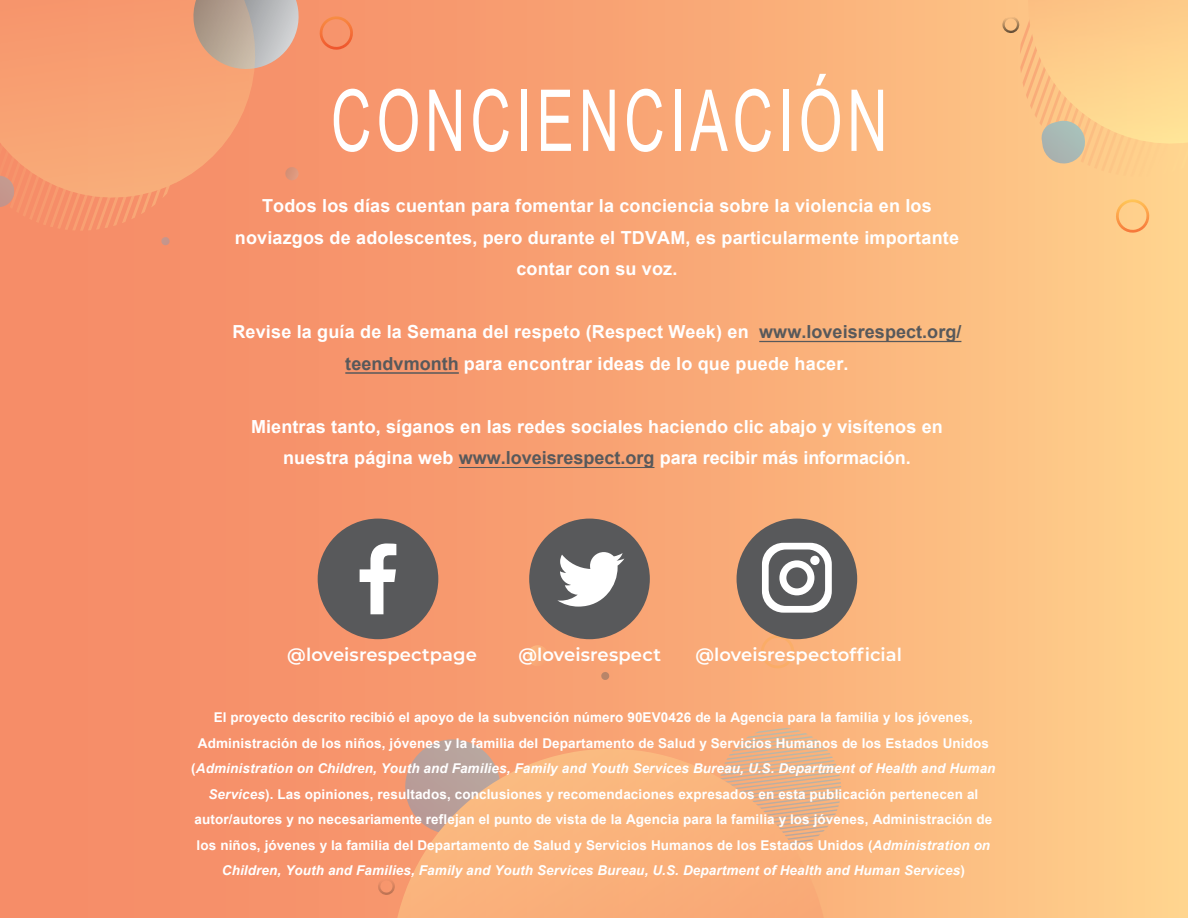
<style>
.page{position:relative;width:1188px;height:918px;background:#fff}
.page>*{position:absolute;margin:0;border:0;box-sizing:border-box;transform-origin:0 0}
.t1{font:85.5px "Arial Narrow";letter-spacing:.07em;color:#fff;scale:.8 1}
.t2{font:700 18px/31.5px "Arial";letter-spacing:.01em;color:#fff;text-align:center}
.t3{font:600 18px "Montserrat";letter-spacing:.005em;color:#fff}
.t4{font:700 13.5px/25.5px "Arial";letter-spacing:.01em;color:#fff;text-align:center}
.s1{color:#58595b}
.s2{font-style:italic}
</style>
<div class="page">
<div style="left:0;top:0;width:1188px;height:918px;background:linear-gradient(to right,#f48262,#fecc89)"></div>
<svg style="left:719px;top:728px;width:122px;height:6px"></svg>
<svg style="left:377px;top:734px;width:467px;height:184px;background:#f1ad7e"></svg>
<svg style="left:527px;top:645px;width:22px;height:22px"></svg>
<svg style="left:377px;top:872px;width:304px;height:46px;background:#f9ad78"></svg>
<svg style="left:759px;top:633px;width:38px;height:38px"></svg>
<svg style="left:601px;top:672px;width:9px;height:8px"></svg>
<svg style="left:161px;top:237px;width:9px;height:9px"></svg>
<svg style="left:0;top:0;width:302px;height:231px;background:#f19d75"></svg>
<svg style="left:1114px;top:197px;width:38px;height:38px"></svg>
<svg style="left:318px;top:14px;width:38px;height:38px"></svg>
<svg style="left:1001px;top:0;width:187px;height:177px;background:#f9cb8b"></svg>
<hr style="left:459px;top:467px;width:195px;height:1px;background:#58595b">
<hr style="left:345px;top:373px;width:114px;height:1px;background:#58595b">
<hr style="left:759px;top:341px;width:202px;height:1px;background:#58595b">
<div style="left:318px;top:519px;width:120px;height:120px;background:#58595b;border-radius:50%"></div>
<svg style="left:360px;top:543px;width:36px;height:71px"></svg>
<div style="left:529px;top:519px;width:121px;height:120px;background:#58595b;border-radius:50%"></div>
<svg style="left:557px;top:552px;width:67px;height:55px"></svg>
<div style="left:737px;top:519px;width:120px;height:120px;background:#58595b;border-radius:50%"></div>
<svg style="left:762px;top:543px;width:70px;height:70px"></svg>
<div style="left:810px;top:556px;width:10px;height:9px;background:#fff;border-radius:50%"></div>
<h1 class="t1" style="left:331px;top:58px;width:697px">CONCIENCIACIÓN</h1>
<h2 class="t2" style="left:235px;top:190px;width:726px">Todos los días cuentan para fomentar la conciencia sobre la violencia en los noviazgos de adolescentes, pero durante el TDVAM, es particularmente importante contar con su voz.</h2>
<h2 class="t2" style="left:232px;top:316px;width:731px">Revise la guía de la Semana del respeto (Respect Week) en <span class="s1">www.loveisrespect.org/ teendvmonth</span> para encontrar ideas de lo que puede hacer.</h2>
<h2 class="t2" style="left:251px;top:411px;width:693px">Mientras tanto, síganos en las redes sociales haciendo clic abajo y visítenos en nuestra página web <span class="s1">www.loveisrespect.org</span> para recibir más información.</h2>
<h2 class="t3" style="left:287px;top:642px;width:191px">@loveisrespectpage</h2>
<h2 class="t3" style="left:518px;top:642px;width:144px">@loveisrespect</h2>
<h2 class="t3" style="left:695px;top:642px;width:208px">@loveisrespectofficial</h2>
<p class="t4" style="left:191px;top:705px;width:806px">El proyecto descrito recibió el apoyo de la subvención número 90EV0426 de la Agencia para la familia y los jóvenes, Administración de los niños, jóvenes y la familia del Departamento de Salud y Servicios Humanos de los Estados Unidos (<span class="s2">Administration on Children, Youth and Families, Family and Youth Services Bureau, U.S. Department of Health and Human Services</span>). Las opiniones, resultados, conclusiones y recomendaciones expresados en esta publicación pertenecen al autor/autores y no necesariamente reflejan el punto de vista de la Agencia para la familia y los jóvenes, Administración de los niños, jóvenes y la familia del Departamento de Salud y Servicios Humanos de los Estados Unidos (<span class="s2">Administration on Children, Youth and Families, Family and Youth Services Bureau, U.S. Department of Health and Human Services</span>)</p>
</div>
